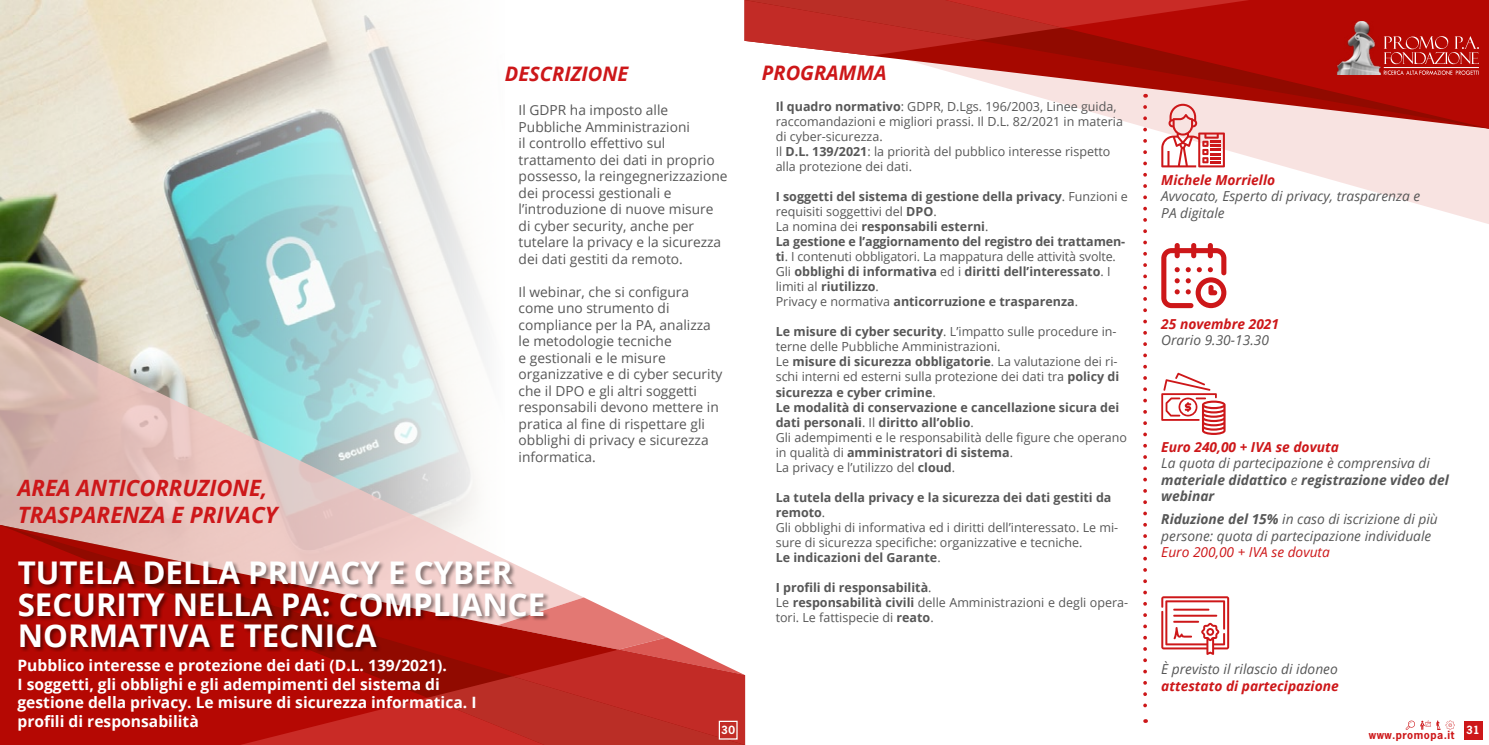
<style>
.page{position:relative;width:1489px;height:745px;background:#fff}
.page>*{position:absolute;margin:0;border:0;box-sizing:border-box;transform-origin:0 0}
.t1{font:700 31.25px/31.2px "Open Sans";color:#fff}
.t2{font:italic 700 22.5px/27px "Open Sans";color:#cd1719}
.t3{font:italic 700 20px "Open Sans";color:#cd1719}
.t4{font:700 15.62px/18.8px "Open Sans";color:#fff}
.t5{font:13.75px/16.5px "Open Sans";color:#575757}
.t6{font:italic 13.75px/16.5px "Open Sans";color:#575757}
.t7{font:italic 700 13.75px/16.5px "Open Sans";color:#575757}
.t8{font:italic 700 13.75px "Open Sans";color:#cd1719}
.t9{font:italic 13.75px "Open Sans";color:#cd1719}
.t10{font:12.5px/15px "Open Sans";color:#575757}
.t11{font:700 12.5px/15px "Open Sans";color:#575757}
.t12{font:700 10.62px "News Gothic Std";letter-spacing:.05em;color:#cd1719}
.t13{font:700 10.62px "News Gothic Std";color:#fff}
.s1{font-weight:700}
.s2{font-weight:400}
</style>
<div class="page">
<svg style="left:1146px;top:129px;width:342px;height:95px;fill:#f8e3e1"></svg>
<svg style="left:873px;top:56px;width:72px;height:15px"></svg>
<svg style="left:945px;top:0;width:543px;height:129px;background:#c75853"></svg>
<svg style="left:744px;top:0;width:505px;height:56px;background:#b9251f"></svg>
<svg style="left:1143px;top:107px;width:3px;height:615px"></svg>
<img style="left:0;top:0;width:484px;height:316px">
<svg style="left:0;top:316px;width:486px;height:208px;background:#ceccc8"></svg>
<svg style="left:0;top:524px;width:508px;height:220px;background:#c74e49"></svg>
<svg style="left:240px;top:597px;width:505px;height:147px;background:#c23d38"></svg>
<img style="left:1336px;top:21px;width:46px;height:54px">
<svg style="left:1383px;top:36px;width:95px;height:28px;background:#c23531"></svg>
<svg style="left:1383px;top:70px;width:95px;height:5px"></svg>
<hr style="left:1383px;top:67px;width:95px;height:1px;background:#fff">
<div style="left:1463px;top:720px;width:18px;height:18px;background:#cd1719"></div>
<svg style="left:1405px;top:720px;width:49px;height:9px"></svg>
<div style="left:718px;top:720px;width:19px;height:19px;border:1px solid #fff"></div>
<div style="left:18px;top:561px;width:531px;height:90px;background:#000;opacity:.45"></div>
<svg style="left:1161px;top:243px;width:65px;height:65px"></svg>
<svg style="left:1161px;top:372px;width:64px;height:62px"></svg>
<svg style="left:1161px;top:596px;width:68px;height:58px"></svg>
<svg style="left:1161px;top:104px;width:63px;height:63px"></svg>
<h3 class="t3" style="left:762px;top:58px;width:126px">PROGRAMMA</h3>
<p class="t10" style="left:775px;top:99px;width:349px"><span class="s1">Il quadro normativo</span>: GDPR, D.Lgs. 196/2003, Linee guida, raccomandazioni e migliori prassi. Il D.L. 82/2021 in materia di cyber-sicurezza.<br>Il <span class="s1">D.L. 139/2021</span>: la priorità del pubblico interesse rispetto alla protezione dei dati.</p>
<p class="t11" style="left:775px;top:189px;width:354px">I soggetti del sistema di gestione della privacy<span class="s2">. Funzioni e requisiti soggettivi del</span> DPO<span class="s2">.<br>La nomina dei</span> responsabili esterni<span class="s2">.<br></span>La gestione e l’aggiornamento del registro dei trattamen&shy;ti<span class="s2">. I contenuti obbligatori. La mappatura delle attività svolte.<br>Gli</span> obblighi di informativa <span class="s2">ed i</span> diritti dell’interessato<span class="s2">. I limiti al</span> riutilizzo<span class="s2">.<br>Privacy e normativa</span> anticorruzione e trasparenza<span class="s2">.</span></p>
<p class="t10" style="left:775px;top:324px;width:353px"><span class="s1">Le misure di cyber security</span>. L’impatto sulle procedure in&shy;terne delle Pubbliche Amministrazioni.<br>Le <span class="s1">misure di sicurezza obbligatorie</span>. La valutazione dei ri&shy;schi interni ed esterni sulla protezione dei dati tra <span class="s1">policy di sicurezza e cyber crimine</span>.<br><span class="s1">Le modalità di conservazione e cancellazione sicura dei dati personali</span>. Il <span class="s1">diritto all’oblio</span>.<br>Gli adempimenti e le responsabilità delle figure che operano in qualità di <span class="s1">amministratori di sistema</span>.<br>La privacy e l’utilizzo del <span class="s1">cloud</span>.</p>
<p class="t10" style="left:775px;top:489px;width:344px"><span class="s1">La tutela della privacy e la sicurezza dei dati gestiti da remoto</span>.<br>Gli obblighi di informativa ed i diritti dell’interessato. Le mi&shy;sure di sicurezza specifiche: organizzative e tecniche.<br><span class="s1">Le indicazioni del Garante</span>.</p>
<p class="t10" style="left:775px;top:579px;width:354px"><span class="s1">I profili di responsabilità</span>.<br>Le <span class="s1">responsabilità civili</span> delle Amministrazioni e degli opera&shy;tori. Le fattispecie di <span class="s1">reato</span>.</p>
<h3 class="t3" style="left:505px;top:59px;width:125px">DESCRIZIONE</h3>
<p class="t5" style="left:518px;top:101px;width:210px">Il GDPR ha imposto alle<br>Pubbliche Amministrazioni<br>il controllo effettivo sul trattamento dei dati in proprio possesso, la reingegnerizzazione dei processi gestionali e l’introduzione di nuove misure di cyber security, anche per tutelare la privacy e la sicurezza dei dati gestiti da remoto.</p>
<p class="t5" style="left:518px;top:283px;width:205px">Il webinar, che si configura come uno strumento di compliance per la PA, analizza le metodologie tecniche<br>e gestionali e le misure organizzative e di cyber security che il DPO e gli altri soggetti responsabili devono mettere in pratica al fine di rispettare gli obblighi di privacy e sicurezza informatica.</p>
<p class="t8" style="left:1161px;top:170px;width:115px">Michele Morriello</p>
<p class="t6" style="left:1161px;top:188px;width:260px">Avvocato, Esperto di privacy, trasparenza e<br>PA digitale</p>
<p class="t8" style="left:1161px;top:314px;width:119px">25 novembre 2021</p>
<p class="t6" style="left:1161px;top:331px;width:109px">Orario 9.30-13.30</p>
<p class="t8" style="left:1161px;top:437px;width:179px">Euro 240,00 + IVA se dovuta</p>
<p class="t7" style="left:1161px;top:454px;width:289px"><span class="s2">La quota di partecipazione è comprensiva di </span>materiale didattico <span class="s2">e</span> registrazione video del webinar</p>
<p class="t6" style="left:1161px;top:510px;width:278px"><span class="s1">Riduzione del 15%</span> in caso di iscrizione di più persone: quota di partecipazione individuale</p>
<p class="t9" style="left:1161px;top:542px;width:170px">Euro 200,00 + IVA se dovuta</p>
<h2 class="t2" style="left:18px;top:473px;width:261px">AREA ANTICORRUZIONE,<br>TRASPARENZA E PRIVACY</h2>
<h1 class="t1" style="left:18px;top:556px;width:529px">TUTELA DELLA PRIVACY E CYBER<br>SECURITY NELLA PA: COMPLIANCE<br>NORMATIVA E TECNICA</h1>
<p class="t4" style="left:17px;top:655px;width:460px">Pubblico interesse e protezione dei dati (D.L. 139/2021).<br>I soggetti, gli obblighi e gli adempimenti del sistema di gestione della privacy. Le misure di sicurezza informatica. I profili di responsabilità</p>
<p class="t6" style="left:1161px;top:660px;width:178px">È previsto il rilascio di idoneo</p>
<p class="t8" style="left:1161px;top:675px;width:179px">attestato di partecipazione</p>
<p class="t13" style="left:721px;top:722px;width:15px">30</p>
<p class="t13" style="left:1465px;top:722px;width:15px">31</p>
<p class="t12" style="left:1368px;top:727px;width:87px">www.promopa.it</p>
</div>
